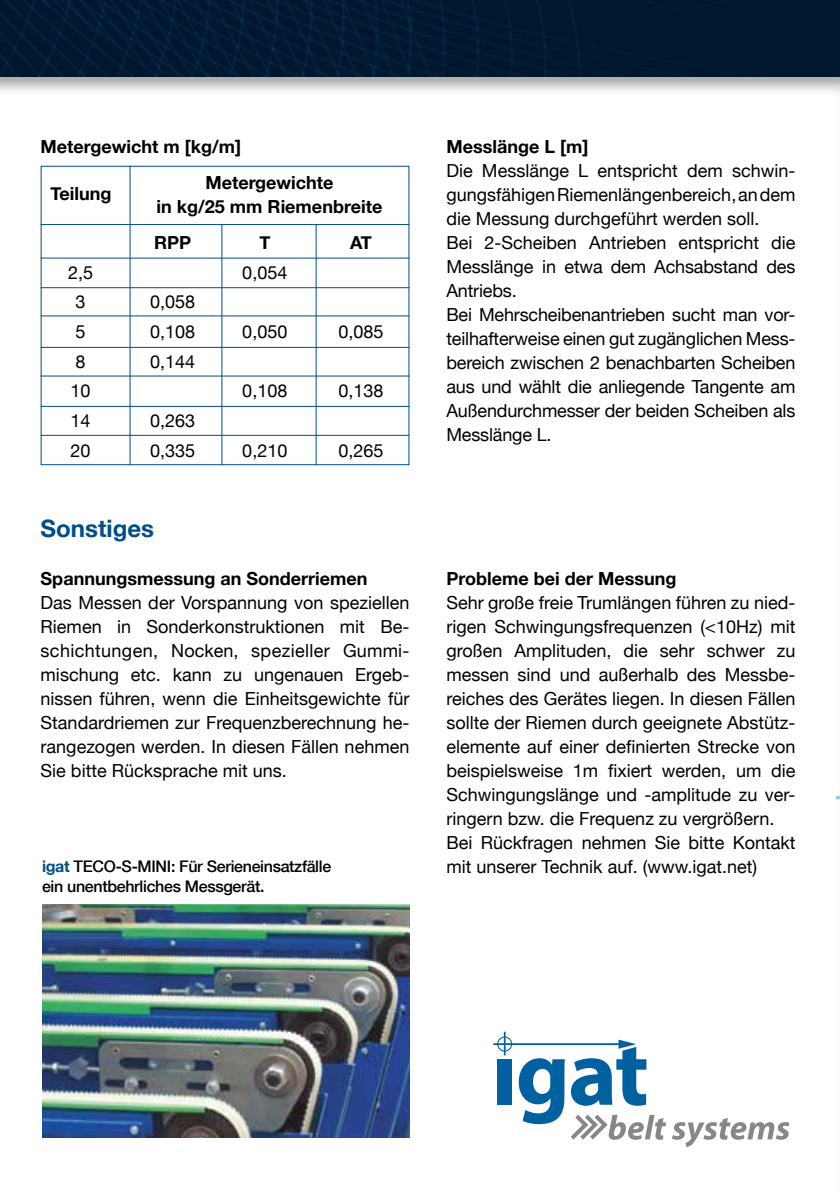
<style>
.page{position:relative;width:840px;height:1191px;background:#fff}
.page>*{position:absolute;margin:0;border:0;box-sizing:border-box;transform-origin:0 0}
.t1{font:700 24px "Helvetica Neue";color:#004d88}
.t2{font:18px/24px "Helvetica Neue";color:#000}
.t3{font:700 18px/24px "Helvetica Neue";color:#000;text-align:center}
.t4{font:500 16px/20px "Helvetica Neue";letter-spacing:-.02em;color:#000}
.s1{font-weight:700;color:#004d88}
</style>
<div class="page">
<div style="left:0;top:0;width:839px;height:77px;background:#00172f"></div>
<hr style="left:41px;top:224px;width:368px;height:1px;background:#004d88">
<hr style="left:41px;top:257px;width:368px;height:1px;background:#004d88">
<hr style="left:41px;top:287px;width:368px;height:1px;background:#004d88">
<hr style="left:41px;top:315px;width:368px;height:1px;background:#004d88">
<hr style="left:41px;top:347px;width:368px;height:1px;background:#004d88">
<hr style="left:41px;top:375px;width:368px;height:1px;background:#004d88">
<hr style="left:41px;top:406px;width:368px;height:1px;background:#004d88">
<hr style="left:41px;top:435px;width:368px;height:1px;background:#004d88">
<hr style="left:129px;top:166px;width:1px;height:299px;background:#004d88">
<hr style="left:221px;top:224px;width:1px;height:241px;background:#004d88">
<hr style="left:315px;top:224px;width:1px;height:241px;background:#004d88">
<img style="left:42px;top:904px;width:367px;height:234px">
<svg style="left:518px;top:1058px;width:46px;height:66px"></svg>
<svg style="left:570px;top:1114px;width:219px;height:33px"></svg>
<div style="left:497px;top:1059px;width:14px;height:45px;background:#0061a1"></div>
<hr style="left:503px;top:1031px;width:2px;height:24px;background:#0061a1">
<svg style="left:497px;top:1036px;width:15px;height:15px"></svg>
<hr style="left:493px;top:1043px;width:126px;height:2px;background:#0061a1">
<svg style="left:570px;top:1039px;width:76px;height:66px"></svg>
<p class="t3" style="left:41px;top:134px;width:202px">Metergewicht m [kg/m]</p>
<p class="t3" style="left:50px;top:181px;width:62px">Teilung</p>
<p class="t3" style="left:156px;top:170px;width:227px">Metergewichte<br>in kg/25 mm Riemenbreite</p>
<p class="t3" style="left:154px;top:230px;width:39px">RPP</p>
<p class="t3" style="left:259px;top:230px;width:12px">T</p>
<p class="t3" style="left:350px;top:230px;width:23px">AT</p>
<p class="t2" style="left:68px;top:260px;width:27px">2,5</p>
<p class="t2" style="left:242px;top:260px;width:47px">0,054</p>
<p class="t2" style="left:76px;top:290px;width:12px">3</p>
<p class="t2" style="left:150px;top:290px;width:47px">0,058</p>
<p class="t2" style="left:76px;top:319px;width:12px">5</p>
<p class="t2" style="left:150px;top:319px;width:47px">0,108</p>
<p class="t2" style="left:242px;top:319px;width:47px">0,050</p>
<p class="t2" style="left:338px;top:319px;width:47px">0,085</p>
<p class="t2" style="left:76px;top:349px;width:12px">8</p>
<p class="t2" style="left:150px;top:349px;width:47px">0,144</p>
<p class="t2" style="left:71px;top:379px;width:22px">10</p>
<p class="t2" style="left:242px;top:379px;width:47px">0,108</p>
<p class="t2" style="left:338px;top:379px;width:47px">0,138</p>
<p class="t2" style="left:71px;top:408px;width:22px">14</p>
<p class="t2" style="left:150px;top:408px;width:47px">0,263</p>
<p class="t2" style="left:71px;top:438px;width:22px">20</p>
<p class="t2" style="left:150px;top:438px;width:47px">0,335</p>
<p class="t2" style="left:242px;top:438px;width:47px">0,210</p>
<p class="t2" style="left:338px;top:438px;width:47px">0,265</p>
<h1 class="t1" style="left:41px;top:514px;width:115px">Sonstiges</h1>
<p class="t3" style="left:41px;top:566px;width:328px">Spannungsmessung an Sonderriemen</p>
<p class="t2" style="left:41px;top:590px;width:370px;text-align:justify">Das Messen der Vorspannung von speziellen Riemen in Sonderkonstruktionen mit Be&shy;schichtungen, Nocken, spezieller Gummi&shy;mischung etc. kann zu ungenauen Ergeb&shy;nissen führen, wenn die Einheitsgewichte für Standardriemen zur Frequenzberechnung he&shy;rangezogen werden. In diesen Fällen nehmen Sie bitte Rücksprache mit uns.</p>
<p class="t4" style="left:42px;top:856px;width:290px"><span class="s1">igat</span> TECO-S-MINI: Für Serieneinsatzfälle ein unentbehrliches Messgerät.</p>
<p class="t3" style="left:446px;top:134px;width:143px">Messlänge L [m]</p>
<p class="t2" style="left:446px;top:158px;width:350px">Die Messlänge L entspricht dem schwin&shy;gungsfähigen Riemenlängenbereich, an dem die Messung durchgeführt werden soll.<br>Bei 2-Scheiben Antrieben entspricht die Messlänge in etwa dem Achsabstand des Antriebs.<br>Bei Mehrscheibenantrieben sucht man vor&shy;teilhafterweise einen gut zugänglichen Mess&shy;bereich zwischen 2 benachbarten Scheiben aus und wählt die anliegende Tangente am Außendurchmesser der beiden Scheiben als Messlänge L.</p>
<p class="t3" style="left:446px;top:566px;width:231px">Probleme bei der Messung</p>
<p class="t2" style="left:446px;top:590px;width:350px">Sehr große freie Trumlängen führen zu nied&shy;rigen Schwingungsfrequenzen (&lt;10Hz) mit großen Amplituden, die sehr schwer zu messen sind und außerhalb des Messbe&shy;reiches des Gerätes liegen. In diesen Fällen sollte der Riemen durch geeignete Abstütz&shy;elemente auf einer definierten Strecke von beispielsweise 1m fixiert werden, um die Schwingungslänge und -amplitude zu ver&shy;ringern bzw. die Frequenz zu vergrößern.<br>Bei Rückfragen nehmen Sie bitte Kontakt mit unserer Technik auf. (www.igat.net)</p>
</div>
